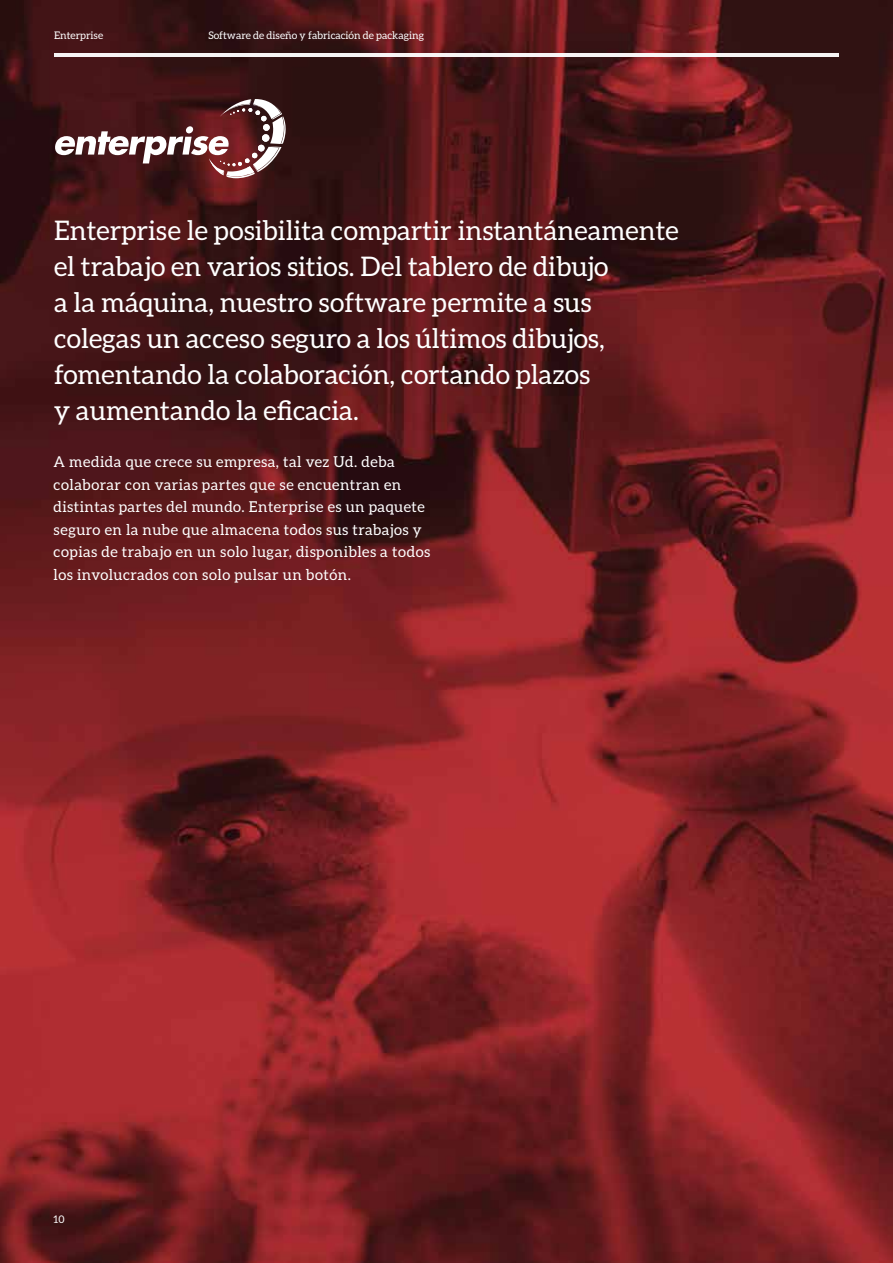
<style>
.page{position:relative;width:893px;height:1263px;background:#fff}
.page>*{position:absolute;margin:0;border:0;box-sizing:border-box;transform-origin:0 0}
.t1{font:27px/36px "Aleo";color:#fff}
.t2{font:15px/22.5px "Aleo";letter-spacing:.03em;color:#fff}
.t3{font:10.5px "Aleo";color:#fff}
</style>
<div class="page">
<img style="left:0;top:0;width:893px;height:1263px">
<hr style="left:54px;top:54px;width:785px;height:3px;background:#fff">
<svg style="left:54px;top:99px;width:232px;height:79px"></svg>
<p class="t3" style="left:54px;top:29px;width:51px">Enterprise</p>
<p class="t3" style="left:208px;top:29px;width:217px">Software de diseño y fabricación de packaging</p>
<p class="t1" style="left:54px;top:212px;width:626px">Enterprise le posibilita compartir instantáneamente el trabajo en varios sitios. Del tablero de dibujo<br>a la máquina, nuestro software permite a sus colegas un acceso seguro a los últimos dibujos, fomentando la colaboración, cortando plazos<br>y aumentando la eficacia.</p>
<p class="t2" style="left:54px;top:450px;width:378px">A medida que crece su empresa, tal vez Ud. deba colaborar con varias partes que se encuentran en distintas partes del mundo. Enterprise es un paquete seguro en la nube que almacena todos sus trabajos y copias de trabajo en un solo lugar, disponibles a todos los involucrados con solo pulsar un botón.</p>
<p class="t3" style="left:54px;top:1213px;width:13px">10</p>
</div>
